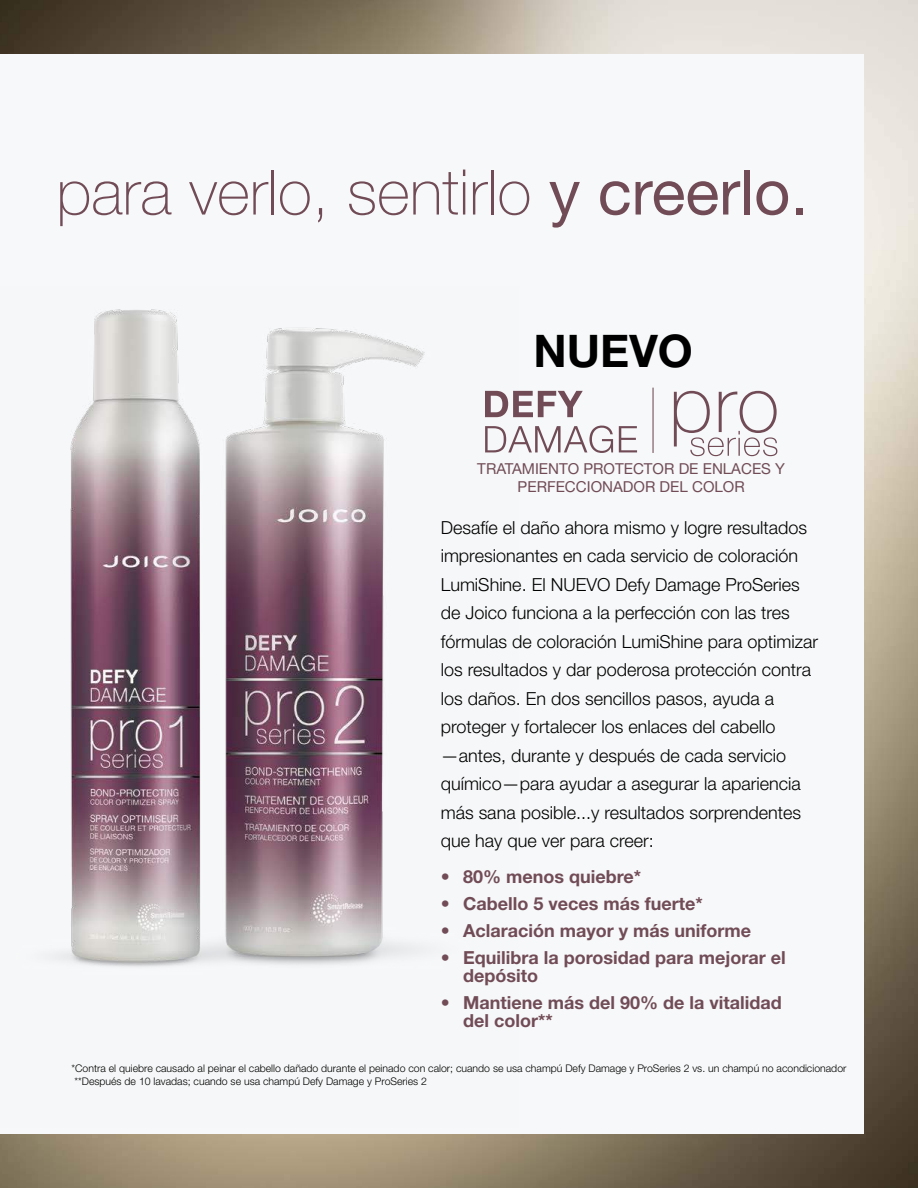
<style>
.page{position:relative;width:918px;height:1188px;background:#fff}
.page>*{position:absolute;margin:0;border:0;box-sizing:border-box;transform-origin:0 0}
.t1{font:100 63px "Helvetica Neue LT Std";color:#714c57}
.t2{font:700 45px "Helvetica Neue LT Std";color:#000}
.t3{font:300 18px/28.5px "Helvetica Neue LT Std";color:#000}
.t4{font:700 18px/18px "Helvetica Neue LT Std";color:#714c57}
.t5{font:15.15px/18.1px "Helvetica Neue LT Std";color:#714c57;text-align:center}
.t6{font:300 10.5px/13.5px "Helvetica Neue LT Std";color:#000}
.s1{font-weight:400}
</style>
<div class="page">
<img style="left:0;top:0;width:918px;height:1188px">
<div style="left:0;top:54px;width:864px;height:1080px;background:#f7f8f9"></div>
<img style="left:58px;top:309px;width:461px;height:658px">
<svg style="left:674px;top:391px;width:103px;height:65px"></svg>
<svg style="left:485px;top:391px;width:98px;height:26px"></svg>
<svg style="left:485px;top:426px;width:128px;height:27px"></svg>
<svg style="left:619px;top:426px;width:18px;height:26px"></svg>
<hr style="left:652px;top:388px;width:2px;height:65px;background:#714c57">
<h1 class="t1" style="left:56px;top:156px;width:753px">para verlo, sentirlo <span class="s1">y creerlo.</span></h1>
<h2 class="t2" style="left:534px;top:324px;width:161px">NUEVO</h2>
<p class="t5" style="left:477px;top:459px;width:309px">TRATAMIENTO PROTECTOR DE ENLACES Y<br>PERFECCIONADOR DEL COLOR</p>
<p class="t3" style="left:441px;top:513px;width:379px">Desafíe el daño ahora mismo y logre resultados impresionantes en cada servicio de coloración LumiShine. El NUEVO Defy Damage ProSeries de Joico funciona a la perfección con las tres fórmulas de coloración LumiShine para optimizar los resultados y dar poderosa protección contra los daños. En dos sencillos pasos, ayuda a proteger y fortalecer los enlaces del cabello —antes, durante y después de cada servicio químico—para ayudar a asegurar la apariencia más sana posible...y resultados sorprendentes que hay que ver para creer:</p>
<p class="t4" style="left:441px;top:867px;width:202px">• 80% menos quiebre*</p>
<p class="t4" style="left:441px;top:894px;width:264px">• Cabello 5 veces más fuerte*</p>
<p class="t4" style="left:441px;top:921px;width:312px">• Aclaración mayor y más uniforme</p>
<p class="t4" style="left:463px;top:948px;width:324px;text-indent:-22px">• Equilibra la porosidad para mejorar el depósito</p>
<p class="t4" style="left:463px;top:993px;width:320px;text-indent:-22px">• Mantiene más del 90% de la vitalidad del color**</p>
<p class="t6" style="left:72px;top:1061px;width:776px">*Contra el quiebre causado al peinar el cabello dañado durante el peinado con calor; cuando se usa champú Defy Damage y ProSeries 2 vs. un champú no acondicionador **Después de 10 lavadas; cuando se usa champú Defy Damage y ProSeries 2</p>
</div>
